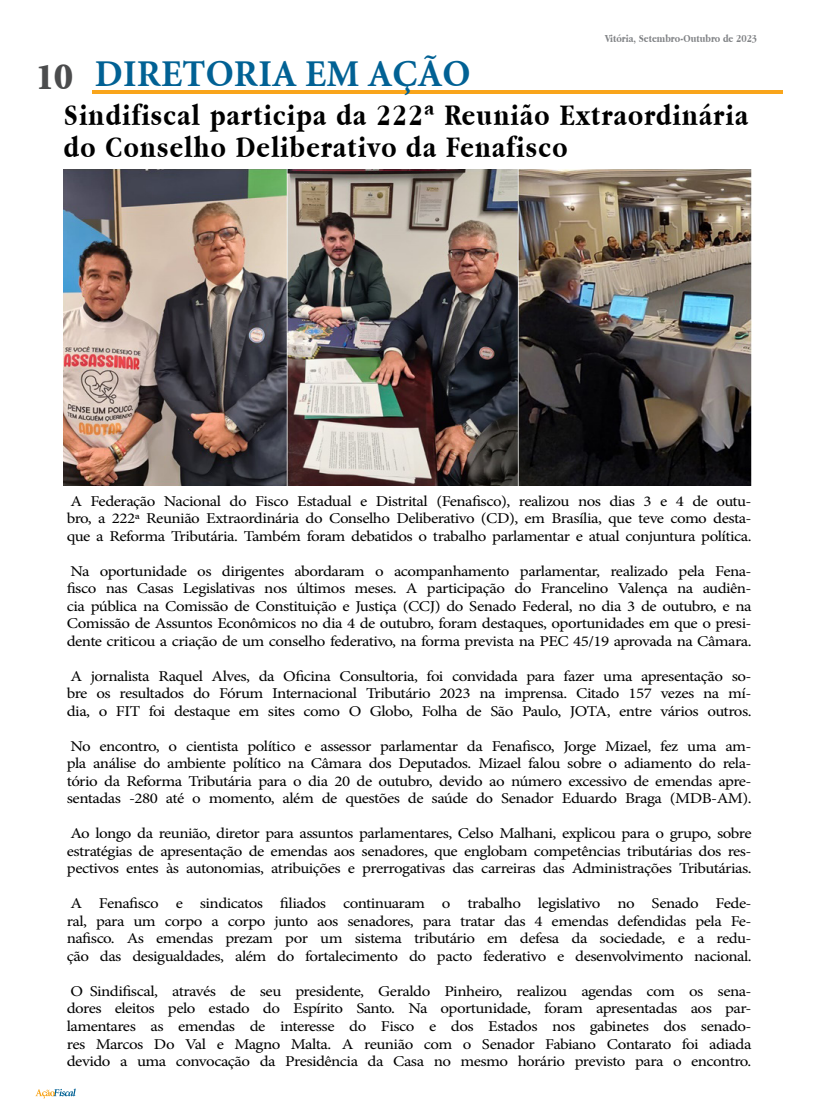
<style>
.page{position:relative;width:815px;height:1117px;background:#fff}
.page>*{position:absolute;margin:0;border:0;box-sizing:border-box;transform-origin:0 0}
.Título_2_-_azul{font:700 37.5px "Atlantix Black S Si";letter-spacing:.01em;color:#016194}
.t1{font:900 37.5px "Atlantix Black S Si";color:#016194}
.t2{font:700 31.25px/32.5px "Apple Garamond";letter-spacing:.04em;color:#000}
.t3{font:15px/17.5px "Minion Pro";letter-spacing:-.03em;color:#000;text-align:justify;scale:1.13 1}
.Publicado_em_por{font:700 11.25px "Apple Garamond";color:#808285}
.s1{color:#4b4c4d}
</style>
<div class="page">
<svg style="left:35px;top:1088px;width:41px;height:10px"></svg>
<hr style="left:92px;top:90px;width:691px;height:4px;background:#f9a51b">
<img style="left:63px;top:169px;width:689px;height:316px">
<p class="Título_2_-_azul" style="left:95px;top:54px;width:377px">DIRETORIA EM AÇÃO</p>
<h1 class="t1" style="left:35px;top:54px;width:249px"><span class="s1">10</span> EM PAUTA</h1>
<p class="Publicado_em_por" style="left:605px;top:32px;width:154px">Vitória, Setembro-Outubro de 2023</p>
<p class="t2" style="left:64px;top:99px;width:686px">Sindifiscal participa da 222ª Reunião Extraordinária do Conselho Deliberativo da Fenafisco</p>
<p class="t3" style="left:67px;top:492px;width:608px">A Federação Nacional do Fisco Estadual e Distrital (Fenafisco), realizou nos dias 3 e 4 de outu&shy;bro, a 222ª Reunião Extraordinária do Conselho Deliberativo (CD), em Brasília, que teve como desta&shy;que a Reforma Tributária. Também foram debatidos o trabalho parlamentar e atual conjuntura política.</p>
<p class="t3" style="left:67px;top:562px;width:608px">Na oportunidade os dirigentes abordaram o acompanhamento parlamentar, realizado pela Fena&shy;fisco nas Casas Legislativas nos últimos meses. A participação do Francelino Valença na audiên&shy;cia pública na Comissão de Constituição e Justiça (CCJ) do Senado Federal, no dia 3 de outubro, e na Comissão de Assuntos Econômicos no dia 4 de outubro, foram destaques, oportunidades em que o presi&shy;dente criticou a criação de um conselho federativo, na forma prevista na PEC 45/19 aprovada na Câmara.</p>
<p class="t3" style="left:67px;top:667px;width:608px">A jornalista Raquel Alves, da Oficina Consultoria, foi convidada para fazer uma apresentação so&shy;bre os resultados do Fórum Internacional Tributário 2023 na imprensa. Citado 157 vezes na mí&shy;dia, o FIT foi destaque em sites como O Globo, Folha de São Paulo, JOTA, entre vários outros.</p>
<p class="t3" style="left:67px;top:737px;width:608px">No encontro, o cientista político e assessor parlamentar da Fenafisco, Jorge Mizael, fez uma am&shy;pla análise do ambiente político na Câmara dos Deputados. Mizael falou sobre o adiamento do rela&shy;tório da Reforma Tributária para o dia 20 de outubro, devido ao número excessivo de emendas apre&shy;sentadas -280 até o momento, além de questões de saúde do Senador Eduardo Braga (MDB-AM).</p>
<p class="t3" style="left:67px;top:824px;width:608px">Ao longo da reunião, diretor para assuntos parlamentares, Celso Malhani, explicou para o grupo, sobre estratégias de apresentação de emendas aos senadores, que englobam competências tributárias dos res&shy;pectivos entes às autonomias, atribuições e prerrogativas das carreiras das Administrações Tributárias.</p>
<p class="t3" style="left:67px;top:894px;width:608px">A Fenafisco e sindicatos filiados continuaram o trabalho legislativo no Senado Fede&shy;ral, para um corpo a corpo junto aos senadores, para tratar das 4 emendas defendidas pela Fe&shy;nafisco. As emendas prezam por um sistema tributário em defesa da sociedade, e a redu&shy;ção das desigualdades, além do fortalecimento do pacto federativo e desenvolvimento nacional.</p>
<p class="t3" style="left:67px;top:982px;width:608px">O Sindifiscal, através de seu presidente, Geraldo Pinheiro, realizou agendas com os sena&shy;dores eleitos pelo estado do Espírito Santo. Na oportunidade, foram apresentadas aos par&shy;lamentares as emendas de interesse do Fisco e dos Estados nos gabinetes dos senado&shy;res Marcos Do Val e Magno Malta. A reunião com o Senador Fabiano Contarato foi adiada devido a uma convocação da Presidência da Casa no mesmo horário previsto para o encontro.</p>
</div>
